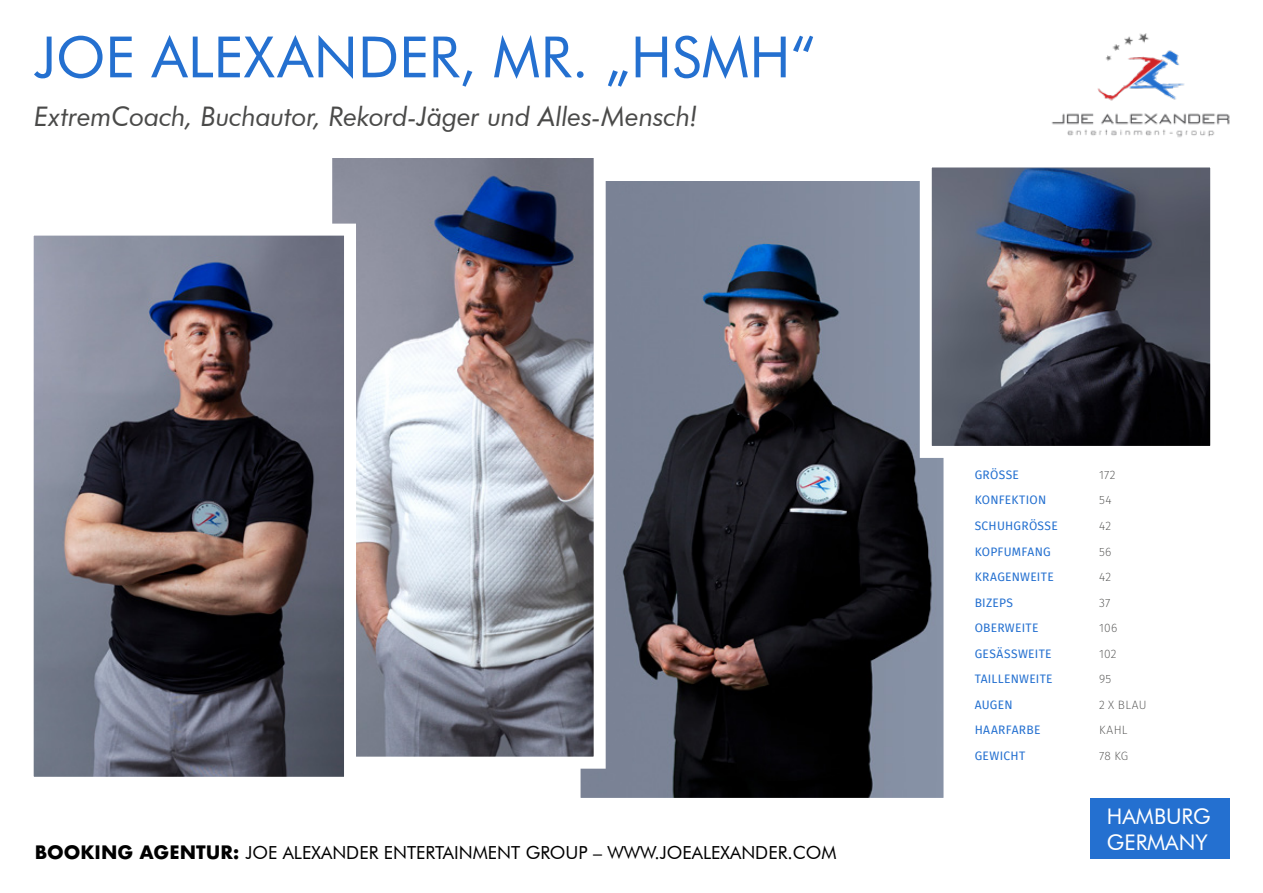
<style>
.page{position:relative;width:1263px;height:893px;background:#fff}
.page>*{position:absolute;margin:0;border:0;box-sizing:border-box;transform-origin:0 0}
.t1{font:57px "Futura BT";color:#2470d0}
.t2{font:italic 27px "Futura BT";letter-spacing:-.01em;color:#4a4a49}
.t3{font:21.6px/25.8px "Futura BT";color:#fff}
.t4{font:18px "Futura BT";color:#000}
.t5{font:12px "Fira Sans";letter-spacing:.025em;color:#2470d0}
.t6{font:200 12px "Fira Sans";letter-spacing:.02em;color:#4a4a49}
.s1{font-size:27.6px}
.s2{font-family:"Futura";font-weight:700}
</style>
<div class="page">
<img style="left:581px;top:182px;width:361px;height:615px">
<img style="left:933px;top:168px;width:276px;height:277px">
<div style="left:920px;top:155px;width:302px;height:303px;border:12px solid #fff"></div>
<img style="left:333px;top:158px;width:260px;height:598px">
<img style="left:35px;top:237px;width:308px;height:539px">
<div style="left:22px;top:224px;width:334px;height:565px;border:12px solid #fff"></div>
<img style="left:1014px;top:33px;width:216px;height:128px">
<div style="left:1090px;top:798px;width:140px;height:61px;background:#2470d0"></div>
<h1 class="t1" style="left:34px;top:22px;width:783px">JOE ALEXANDER, MR. „HSMH“</h1>
<h2 class="t2" style="left:34px;top:100px;width:666px">ExtremCoach, Buchautor, Rekord-Jäger und Alles-Mensch<span class="s1">!</span></h2>
<h3 class="t4" style="left:35px;top:842px;width:803px"><span class="s2">BOOKING AGENTUR:</span> JOE ALEXANDER ENTERTAINMENT GROUP – WWW.JOEALEXANDER.COM</h3>
<p class="t5" style="left:975px;top:466px;width:46px">GRÖSSE</p>
<p class="t6" style="left:1099px;top:466px;width:18px">172</p>
<p class="t5" style="left:975px;top:491px;width:73px">KONFEKTION</p>
<p class="t6" style="left:1099px;top:492px;width:14px">54</p>
<p class="t5" style="left:975px;top:517px;width:85px">SCHUHGRÖSSE</p>
<p class="t6" style="left:1099px;top:517px;width:13px">42</p>
<p class="t5" style="left:975px;top:542px;width:77px">KOPFUMFANG</p>
<p class="t6" style="left:1099px;top:543px;width:14px">56</p>
<p class="t5" style="left:975px;top:568px;width:81px">KRAGENWEITE</p>
<p class="t6" style="left:1099px;top:568px;width:13px">42</p>
<p class="t5" style="left:975px;top:593px;width:40px">BIZEPS</p>
<p class="t6" style="left:1099px;top:594px;width:13px">37</p>
<p class="t5" style="left:975px;top:619px;width:65px">OBERWEITE</p>
<p class="t6" style="left:1099px;top:619px;width:20px">106</p>
<p class="t5" style="left:975px;top:644px;width:78px">GESÄSSWEITE</p>
<p class="t6" style="left:1099px;top:645px;width:19px">102</p>
<p class="t5" style="left:975px;top:670px;width:80px">TAILLENWEITE</p>
<p class="t6" style="left:1099px;top:670px;width:14px">95</p>
<p class="t5" style="left:975px;top:695px;width:39px">AUGEN</p>
<p class="t6" style="left:1099px;top:696px;width:49px">2 X BLAU</p>
<p class="t5" style="left:975px;top:721px;width:67px">HAARFARBE</p>
<p class="t6" style="left:1099px;top:721px;width:30px">KAHL</p>
<p class="t5" style="left:975px;top:746px;width:52px">GEWICHT</p>
<p class="t6" style="left:1099px;top:747px;width:31px">78 KG</p>
<h3 class="t3" style="left:1107px;top:803px;width:105px">HAMBURG<br>GERMANY</h3>
</div>
